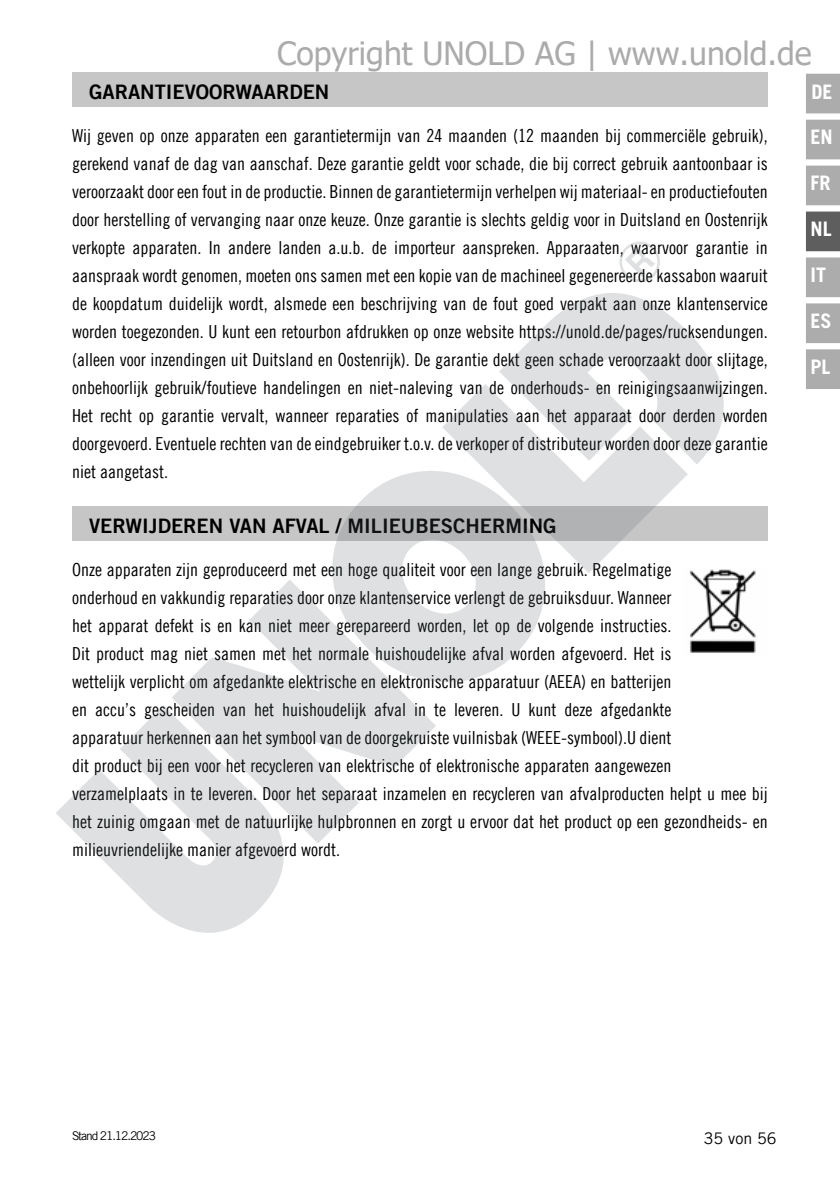
<style>
.page{position:relative;width:840px;height:1191px;background:#fff}
.page>*{position:absolute;margin:0;border:0;box-sizing:border-box;transform-origin:0 0}
.t1{font:32px "Tahoma";color:#ababab}
.t2{font:20px "Trade Gothic LT Com Bd 2";color:#000}
.t3{font:700 20px "Trade Gothic LT Com";color:#fff}
.t4{font:18px/28px "Trade Gothic LT Com Cn 18";color:#000}
.t5{font:16px "Trade Gothic LT Com";color:#000}
.t6{font:12px "Trade Gothic LT Com";letter-spacing:-.09em;color:#000}
</style>
<div class="page">
<div style="left:805px;top:74px;width:34px;height:39px;background:#acacac"></div>
<div style="left:805px;top:120px;width:34px;height:39px;background:#acacac"></div>
<div style="left:805px;top:166px;width:34px;height:39px;background:#acacac"></div>
<div style="left:805px;top:211px;width:34px;height:40px;background:#5f5e5e;border:2px solid #5f5e5e"></div>
<div style="left:805px;top:257px;width:34px;height:40px;background:#acacac;border:2px solid #acacac"></div>
<div style="left:805px;top:303px;width:34px;height:40px;background:#acacac;border:2px solid #acacac"></div>
<div style="left:805px;top:349px;width:34px;height:40px;background:#acacac;border:2px solid #acacac"></div>
<div style="left:72px;top:506px;width:695px;height:34px;background:#c6c6c6"></div>
<div style="left:72px;top:72px;width:695px;height:34px;background:#c6c6c6"></div>
<img style="left:690px;top:569px;width:66px;height:84px">
<svg style="left:543px;top:293px;width:181px;height:182px;fill:#dee0e1"></svg>
<svg style="left:442px;top:328px;width:245px;height:245px;fill:#dee0e1"></svg>
<svg style="left:290px;top:428px;width:297px;height:254px"></svg>
<svg style="left:172px;top:579px;width:264px;height:264px;fill:#dee0e1"></svg>
<svg style="left:56px;top:702px;width:260px;height:231px;fill:#dee0e1"></svg>
<svg style="left:619px;top:241px;width:41px;height:41px"></svg>
<h1 class="t1" style="left:277px;top:32px;width:535px">Copyright UNOLD AG | www.unold.de</h1>
<p class="t2" style="left:89px;top:79px;width:242px">GARANTIEVOORWAARDEN</p>
<p class="t4" style="left:72px;top:121px;width:697px;text-align:justify">Wij geven op onze apparaten een garantietermijn van 24 maanden (12 maanden bij commerciële gebruik), gerekend vanaf de dag van aanschaf. Deze garantie geldt voor schade, die bij correct gebruik aantoonbaar is veroorzaakt door een fout in de productie. Binnen de garantietermijn verhelpen wij materiaal- en productiefouten door herstelling of vervanging naar onze keuze. Onze garantie is slechts geldig voor in Duitsland en Oostenrijk verkopte apparaten. In andere landen a.u.b. de importeur aanspreken. Apparaaten, waarvoor garantie in aanspraak wordt genomen, moeten ons samen met een kopie van de machineel gegenereerde kassabon waaruit de koopdatum duidelijk wordt, alsmede een beschrijving van de fout goed verpakt aan onze klantenservice worden toegezonden. U kunt een retourbon afdrukken op onze website https://unold.de/pages/rucksendungen. (alleen voor inzendingen uit Duitsland en Oostenrijk). De garantie dekt geen schade veroorzaakt door slijtage, onbehoorlijk gebruik/foutieve handelingen en niet-naleving van de onderhouds- en reinigingsaanwijzingen.<br>Het recht op garantie vervalt, wanneer reparaties of manipulaties aan het apparaat door derden worden doorgevoerd. Eventuele rechten van de eindgebruiker t.o.v. de verkoper of distributeur worden door deze garantie niet aangetast.</p>
<p class="t2" style="left:89px;top:513px;width:468px">VERWIJDEREN VAN AFVAL / MILIEUBESCHERMING</p>
<p class="t4" style="left:72px;top:555px;width:697px">Onze apparaten zijn geproduceerd met een hoge qualiteit voor een lange gebruik. Regelmatige<br>onderhoud en vakkundig reparaties door onze klantenservice verlengt de gebruiksduur. Wanneer<br>het apparat defekt is en kan niet meer gerepareerd worden, let op de volgende instructies.<br>Dit product mag niet samen met het normale huishoudelijke afval worden afgevoerd. Het is<br>wettelijk verplicht om afgedankte elektrische en elektronische apparatuur (AEEA) en batterijen<br>en accu’s gescheiden van het huishoudelijk afval in te leveren. U kunt deze afgedankte<br>apparatuur herkennen aan het symbool van de doorgekruiste vuilnisbak (WEEE-symbool).U dient<br>dit product bij een voor het recycleren van elektrische of elektronische apparaten aangewezen verzamelplaats in te leveren. Door het separaat inzamelen en recycleren van afvalproducten helpt u mee bij het zuinig omgaan met de natuurlijke hulpbronnen en zorgt u ervoor dat het product op een gezondheids- en milieuvriendelijke manier afgevoerd wordt.</p>
<p class="t3" style="left:811px;top:80px;width:23px">DE</p>
<p class="t3" style="left:810px;top:125px;width:24px">EN</p>
<p class="t3" style="left:810px;top:171px;width:21px">FR</p>
<p class="t3" style="left:810px;top:217px;width:23px">NL</p>
<p class="t3" style="left:810px;top:262px;width:17px">IT</p>
<p class="t3" style="left:810px;top:308px;width:23px">ES</p>
<p class="t3" style="left:810px;top:354px;width:21px">PL</p>
<p class="t6" style="left:72px;top:1128px;width:85px">Stand 21.12.2023</p>
<p class="t5" style="left:703px;top:1128px;width:74px">35 von 56</p>
</div>
